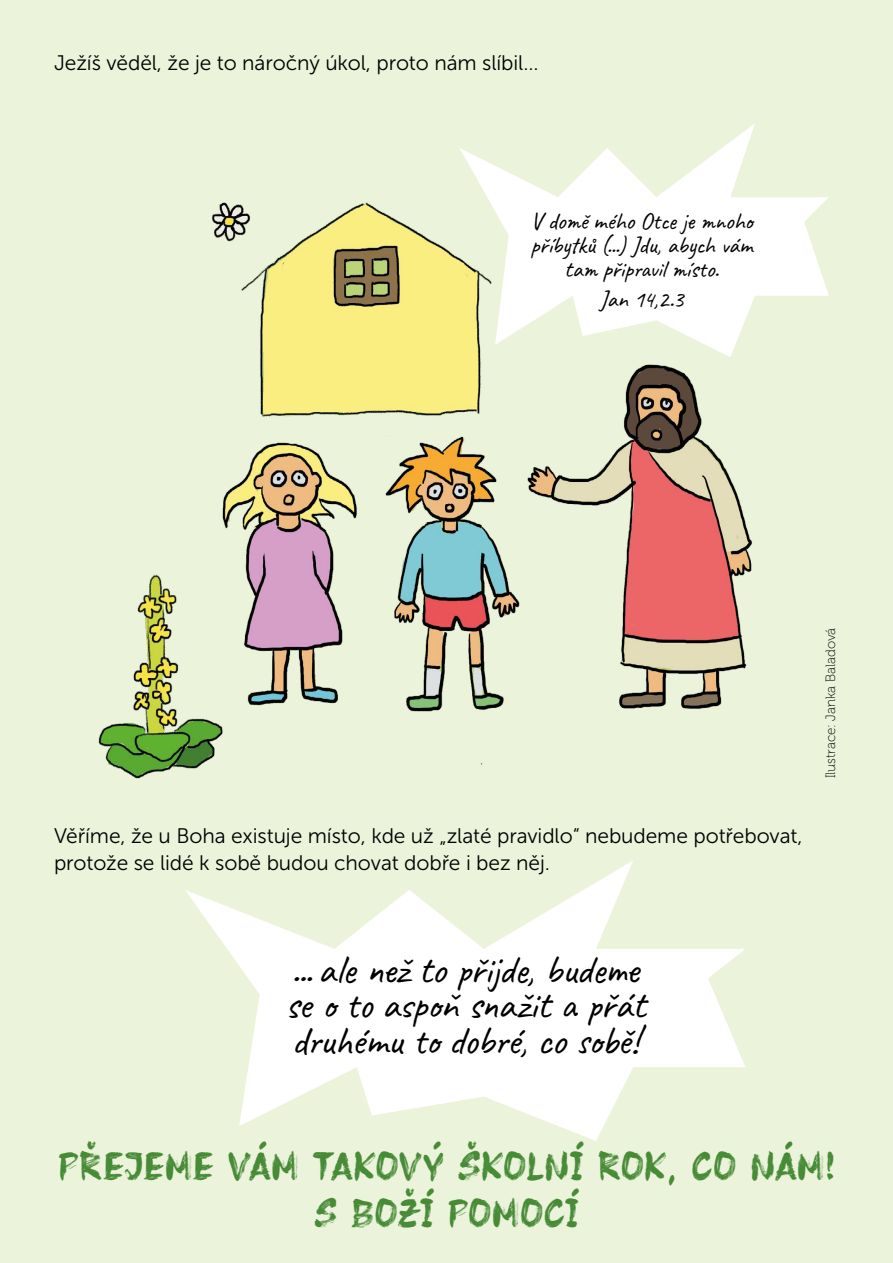
<style>
.page{position:relative;width:893px;height:1263px;background:#ebf3db}
.page>*{position:absolute;margin:0;border:0;box-sizing:border-box;transform-origin:0 0}
.t1{font:40.5px/35.4px "Caveat";letter-spacing:-.02em;color:#000}
.t2{font:39px/46.8px "Frost Vector";letter-spacing:.035em;color:#488b37;text-align:center}
.t3{font:24px/24px "Caveat";letter-spacing:-.01em;color:#000;text-align:center}
.t4{font:21px/27px "Museo Sans 300";letter-spacing:-.005em;color:#000}
.t5{font:13.5px "Museo 100";color:#000}
</style>
<div class="page">
<img style="left:98px;top:202px;width:654px;height:577px">
<svg style="left:459px;top:124px;width:370px;height:233px;fill:#fff"></svg>
<svg style="left:185px;top:861px;width:560px;height:280px;fill:#fff"></svg>
<p class="t4" style="left:54px;top:49px;width:486px">Ježíš věděl, že je to náročný úkol, proto nám slíbil...</p>
<p class="t3" style="left:530px;top:209px;width:224px">V domě mého Otce je mnoho příbytků (...) Jdu, abych vám tam připravil místo.</p>
<p class="t3" style="left:599px;top:287px;width:86px">Jan 14,2.3</p>
<p class="t4" style="left:54px;top:822px;width:750px">Věříme, že u Boha existuje místo, kde už „zlaté pravidlo“ nebudeme potřebovat, protože se lidé k sobě budou chovat dobře i bez něj.</p>
<p class="t5" style="left:823px;top:778px;width:152px;rotate:-90deg">Ilustrace: Janka Baladová</p>
<h1 class="t1" style="left:285px;top:952px;width:362px">... ale než to přijde, budeme se o to aspoň snažit a přát druhému to dobré, co sobě!</h1>
<h2 class="t2" style="left:59px;top:1140px;width:777px">PŘEJEME VÁM TAKOVÝ ŠKOLNÍ ROK, CO NÁM!<br>S BOŽÍ POMOCÍ</h2>
</div>
